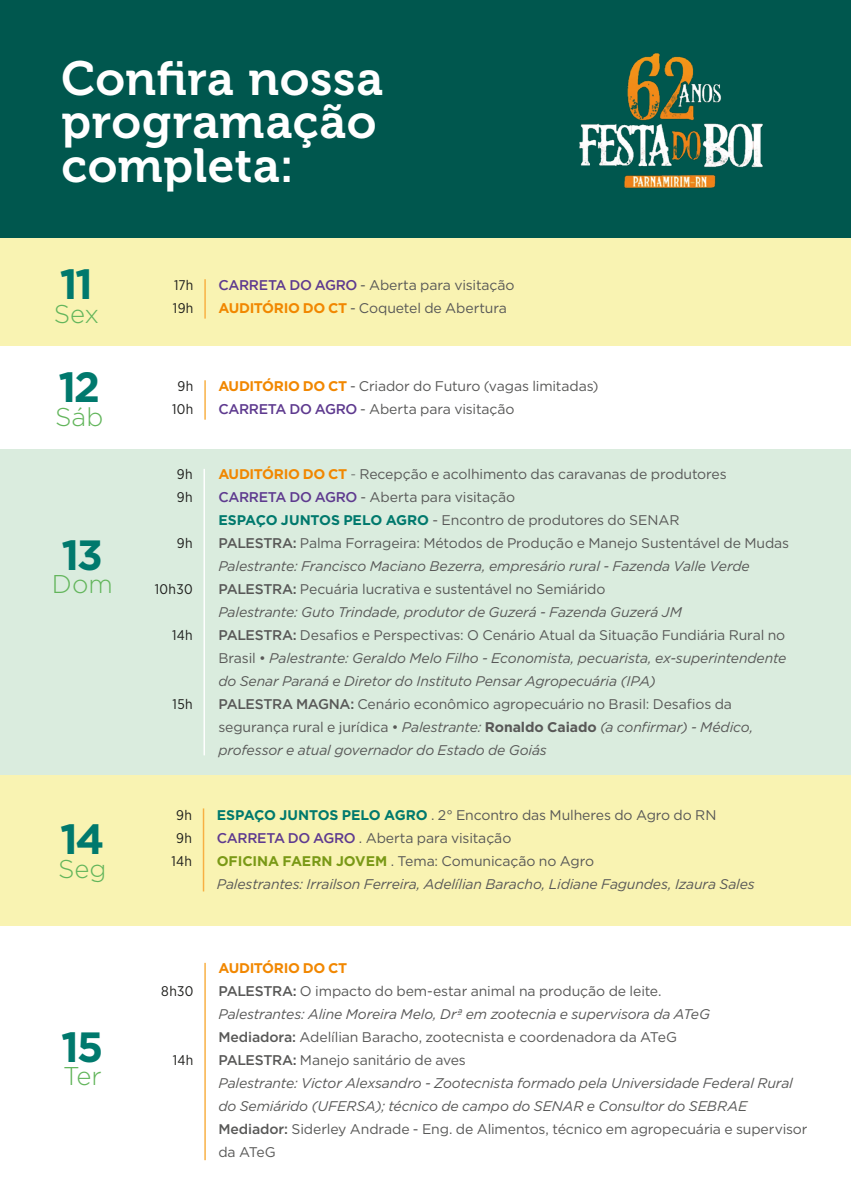
<style>
.page{position:relative;width:851px;height:1191px;background:#fff}
.page>*{position:absolute;margin:0;border:0;box-sizing:border-box;transform-origin:0 0}
.t1{font:47.8px/43.8px "Museo 700";letter-spacing:.01em;color:#fff}
.t2{font:700 42.2px "Gotham";letter-spacing:-.06em;color:#00796d}
.t3{font:300 25.6px "Gotham";color:#62b55b}
.t4{font:14px/23px "Gotham";letter-spacing:-.01em;color:#585857}
.t5{font:italic 14px/23px "Gotham";letter-spacing:-.01em;color:#585857}
.t6{font:14px/23px "Gotham Narrow";letter-spacing:.025em;color:#1d1d1b;text-align:center}
.s1{font-weight:500;color:#5e3a8f}
.s2{font-weight:700;color:#f18700}
.s3{font-weight:300}
.s4{font-weight:700;color:#00796d}
.s5{font-weight:500}
.s6{font-style:italic}
.s7{font-weight:700}
.s8{font-weight:700;color:#7a9916}
.s9{font-weight:700;font-style:normal;color:#f18700}
.s10{font-weight:500;font-style:normal}
.s11{font-style:normal}
</style>
<div class="page">
<div style="left:0;top:767px;width:850px;height:159px;background:#f9f3b2"></div>
<hr style="left:203px;top:808px;width:1px;height:83px;background:#f8af42">
<div style="left:0;top:236px;width:850px;height:110px;background:#f9f3b2"></div>
<div style="left:0;top:449px;width:850px;height:325px;background:#daecde"></div>
<div style="left:0;top:0;width:850px;height:237px;background:#00574e"></div>
<hr style="left:203px;top:469px;width:2px;height:286px;background:#fff">
<hr style="left:204px;top:279px;width:2px;height:39px;background:#f8af42">
<hr style="left:204px;top:380px;width:2px;height:40px;background:#f8af42">
<hr style="left:204px;top:963px;width:2px;height:197px;background:#f8af42">
<img style="left:579px;top:53px;width:184px;height:135px">
<h1 class="t1" style="left:61px;top:57px;width:323px">Confira nossa programação completa:</h1>
<h2 class="t2" style="left:60px;top:259px;width:35px">11</h2>
<h3 class="t3" style="left:54px;top:299px;width:47px">Sex</h3>
<h2 class="t2" style="left:58px;top:362px;width:43px">12</h2>
<h3 class="t3" style="left:55px;top:402px;width:50px">Sáb</h3>
<h2 class="t2" style="left:62px;top:530px;width:43px">13</h2>
<h3 class="t3" style="left:52px;top:570px;width:62px">Dom</h3>
<h2 class="t2" style="left:60px;top:814px;width:46px">14</h2>
<h3 class="t3" style="left:58px;top:854px;width:50px">Seg</h3>
<h2 class="t2" style="left:61px;top:1022px;width:44px">15</h2>
<h3 class="t3" style="left:63px;top:1062px;width:40px">Ter</h3>
<p class="t6" style="left:173px;top:273px;width:22px;text-align:left">17h<br>19h</p>
<p class="t4" style="left:218px;top:273px;width:298px"><span class="s1">CARRETA DO AGRO</span> - Aberta para visitação<br><span class="s2">AUDITÓRIO DO CT</span> - Coquetel de Abertura</p>
<p class="t6" style="left:172px;top:374px;width:23px">9h<br>10h</p>
<p class="t4" style="left:218px;top:374px;width:382px"><span class="s2">AUDITÓRIO DO CT</span> - Criador do Futuro (vagas limitadas)<br><span class="s1">CARRETA DO AGRO</span> - Aberta para visitação</p>
<p class="t6" style="left:177px;top:462px;width:17px;text-align:left">9h<br>9h</p>
<p class="t6" style="left:177px;top:531px;width:17px">9h</p>
<p class="t6" style="left:155px;top:577px;width:39px">10h30</p>
<p class="t6" style="left:172px;top:623px;width:22px">14h</p>
<p class="t6" style="left:173px;top:692px;width:21px">15h</p>
<p class="t4" style="left:218px;top:462px;width:572px"><span class="s2">AUDITÓRIO DO CT</span> <span class="s3">-</span> Recepção e acolhimento das caravanas de produtores <span class="s1">CARRETA DO AGRO</span> - Aberta para visitação<br><span class="s4">ESPAÇO JUNTOS PELO AGRO</span> - Encontro de produtores do SENAR<br><span class="s5">PALESTRA:</span> Palma Forrageira: Métodos de Produção e Manejo Sustentável de Mudas <span class="s6">Palestrante: Francisco Maciano Bezerra, empresário rural - Fazenda Valle Verde </span><span class="s5">PALESTRA:</span> Pecuária lucrativa e sustentável no Semiárido<br><span class="s6">Palestrante: Guto Trindade, produtor de Guzerá - Fazenda Guzerá JM<br></span><span class="s5">PALESTRA:</span> Desafios e Perspectivas: O Cenário Atual da Situação Fundiária Rural no Brasil • <span class="s6">Palestrante: Geraldo Melo Filho - Economista, pecuarista, ex-superintendente do Senar Paraná e Diretor do Instituto Pensar Agropecuária (IPA)<br></span><span class="s5">PALESTRA MAGNA:</span> Cenário econômico agropecuário no Brasil: Desafios da segurança rural e jurídica • <span class="s6">Palestrante:</span> <span class="s7">Ronaldo Caiado</span> <span class="s6">(a confirmar) - Médico, professor e atual governador do Estado de Goiás</span></p>
<p class="t6" style="left:171px;top:803px;width:22px">9h<br>9h<br>14h</p>
<p class="t4" style="left:217px;top:803px;width:539px"><span class="s4">ESPAÇO JUNTOS PELO AGRO</span> . 2° Encontro das Mulheres do Agro do RN <span class="s1">CARRETA DO AGRO</span> . Aberta para visitação<br><span class="s8">OFICINA FAERN JOVEM</span> . Tema: Comunicação no Agro<br><span class="s6">Palestrantes: Irrailson Ferreira, Adelílian Baracho, Lidiane Fagundes, Izaura Sales</span></p>
<p class="t6" style="left:161px;top:979px;width:34px">8h30</p>
<p class="t6" style="left:173px;top:1048px;width:22px">14h</p>
<p class="t5" style="left:218px;top:956px;width:590px"><span class="s9">AUDITÓRIO DO CT<br></span><span class="s10">PALESTRA:</span> <span class="s11">O impacto do bem-estar animal na produção de leite.<br></span>Palestrantes: Aline Moreira Melo, Drª em zootecnia e supervisora da ATeG<br><span class="s10">Mediadora:</span> <span class="s11">Adelílian Baracho, zootecnista e coordenadora da ATeG<br></span><span class="s10">PALESTRA:</span> <span class="s11">Manejo sanitário de aves<br></span>Palestrante: Victor Alexsandro - Zootecnista formado pela Universidade Federal Rural do Semiárido (UFERSA); técnico de campo do SENAR e Consultor do SEBRAE <span class="s10">Mediador:</span> <span class="s11">Siderley Andrade - Eng. de Alimentos, técnico em agropecuária e supervisor da ATeG</span></p>
</div>
